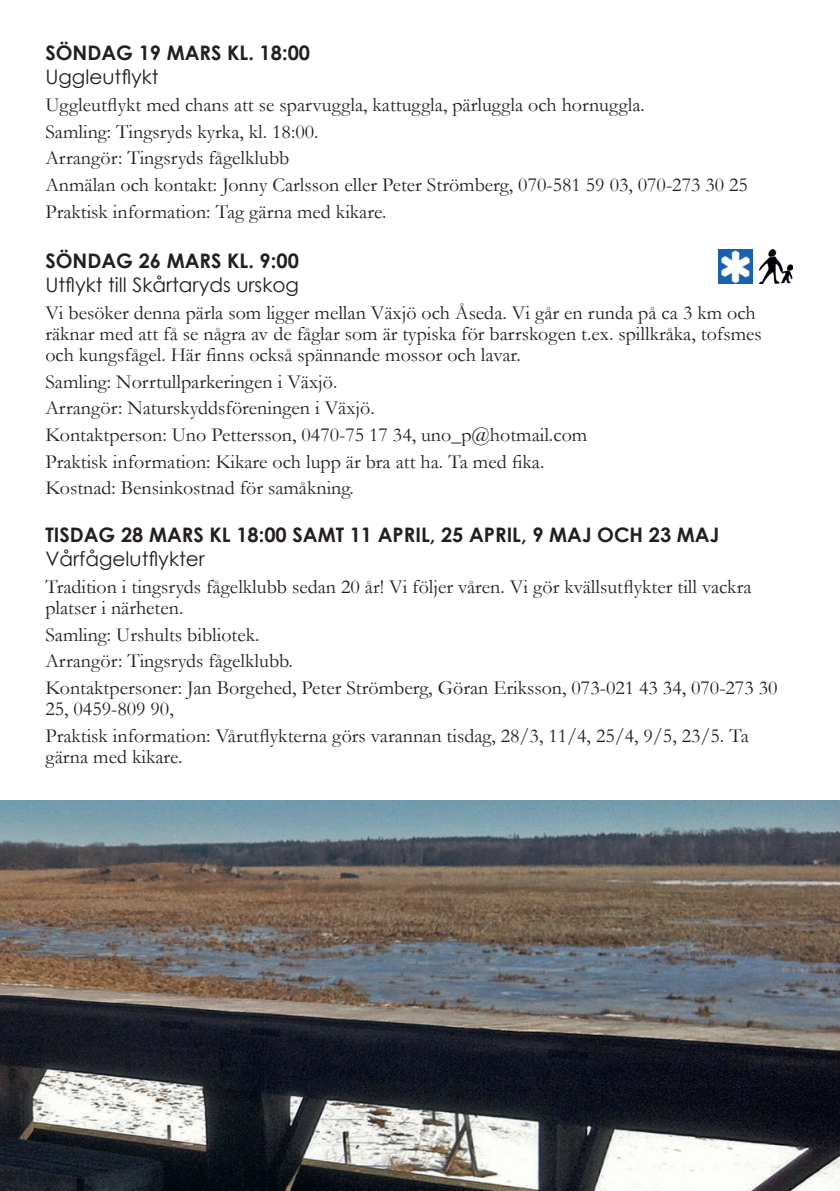
<style>
.page{position:relative;width:840px;height:1191px;background:#fff}
.page>*{position:absolute;margin:0;border:0;box-sizing:border-box;transform-origin:0 0}
.t1{font:20px/26.6px "Garamond";color:#231f20}
.t2{font:700 20px "Century Gothic";color:#231f20}
.t3{font:20px "Century Gothic";color:#231f20}
</style>
<div class="page">
<img style="left:759px;top:250px;width:33px;height:33px">
<img style="left:0;top:801px;width:839px;height:390px">
<img style="left:718px;top:250px;width:34px;height:34px">
<p class="t2" style="left:45px;top:38px;width:266px">SÖNDAG 19 MARS KL. 18:00</p>
<p class="t3" style="left:45px;top:63px;width:115px">Uggleutflykt</p>
<p class="t1" style="left:45px;top:91px;width:703px">Uggleutflykt med chans att se sparvuggla, kattuggla, pärluggla och hornuggla.<br>Samling: Tingsryds kyrka, kl. 18:00.<br>Arrangör: Tingsryds fågelklubb<br>Anmälan och kontakt: Jonny Carlsson eller Peter Strömberg, 070-581 59 03, 070-273 30 25<br>Praktisk information: Tag gärna med kikare.</p>
<p class="t2" style="left:45px;top:246px;width:255px">SÖNDAG 26 MARS KL. 9:00</p>
<p class="t3" style="left:45px;top:271px;width:255px">Utflykt till Skårtaryds urskog</p>
<p class="t1" style="left:45px;top:302px;width:717px;line-height:21px">Vi besöker denna pärla som ligger mellan Växjö och Åseda. Vi går en runda på ca 3 km och räknar med att få se några av de fåglar som är typiska för barrskogen t.ex. spillkråka, tofsmes och kungsfågel. Här finns också spännande mossor och lavar.</p>
<p class="t1" style="left:45px;top:368px;width:543px">Samling: Norrtullparkeringen i Växjö.<br>Arrangör: Naturskyddsföreningen i Växjö.<br>Kontaktperson: Uno Pettersson, 0470-75 17 34, uno_p@hotmail.com Praktisk information: Kikare och lupp är bra att ha. Ta med fika.<br>Kostnad: Bensinkostnad för samåkning.</p>
<p class="t2" style="left:45px;top:520px;width:675px">TISDAG 28 MARS KL 18:00 SAMT 11 APRIL, 25 APRIL, 9 MAJ OCH 23 MAJ</p>
<p class="t3" style="left:45px;top:545px;width:161px">Vårfågelutflykter</p>
<p class="t1" style="left:45px;top:576px;width:707px;line-height:21px">Tradition i tingsryds fågelklubb sedan 20 år! Vi följer våren. Vi gör kvällsutflykter till vackra platser i närheten.</p>
<p class="t1" style="left:45px;top:620px;width:733px">Samling: Urshults bibliotek.<br>Arrangör: Tingsryds fågelklubb.<br>Kontaktpersoner: Jan Borgehed, Peter Strömberg, Göran Eriksson, 073-021 43 34, 070-273 30</p>
<p class="t1" style="left:45px;top:695px;width:704px">25, 0459-809 90,<br>Praktisk information: Vårutflykterna görs varannan tisdag, 28/3, 11/4, 25/4, 9/5, 23/5. Ta</p>
<p class="t1" style="left:45px;top:742px;width:139px">gärna med kikare.</p>
</div>
